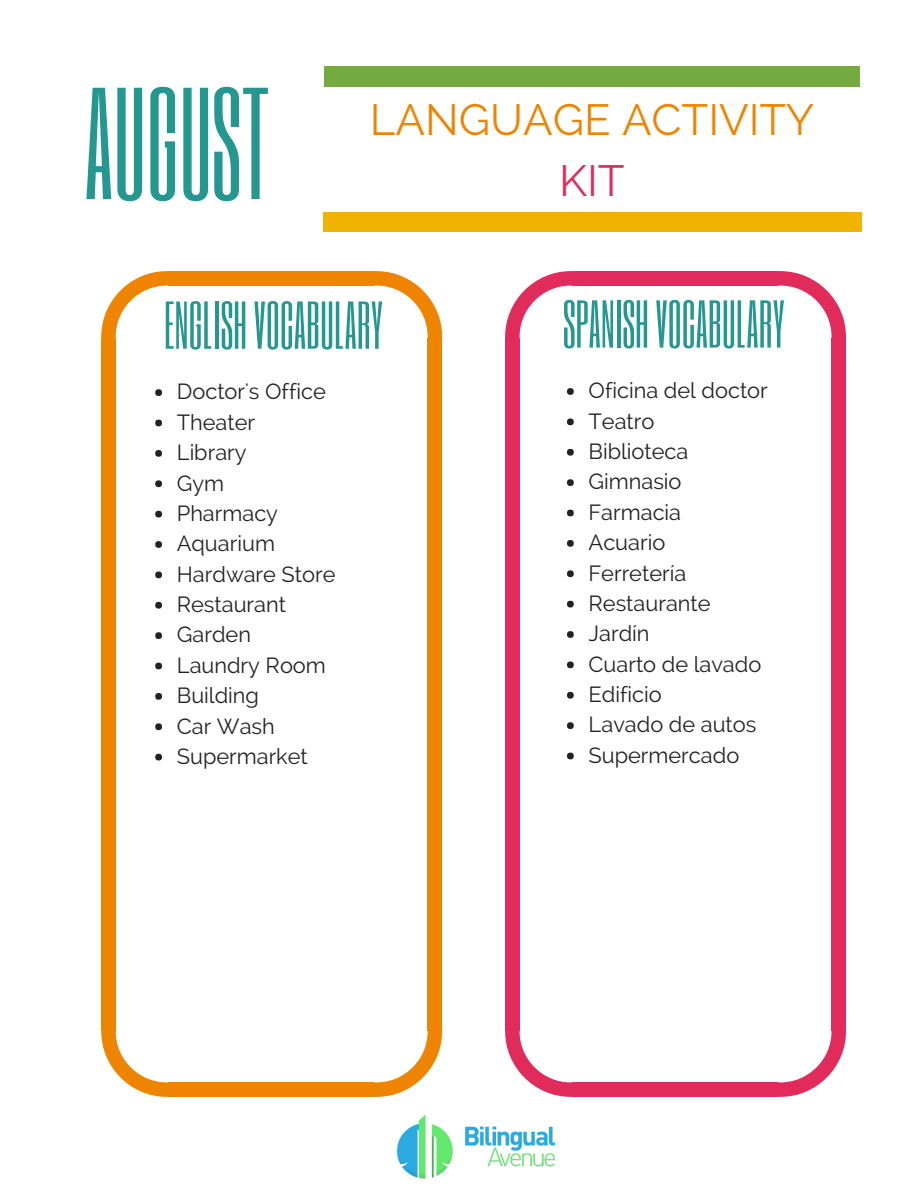
<style>
.page{position:relative;width:918px;height:1188px;background:#fff}
.page>*{position:absolute;margin:0;border:0;box-sizing:border-box;transform-origin:0 0}
.t1{font:132px "Six Caps";color:#259791}
.t2{font:55.95px "Six Caps";color:#259791}
.t3{font:43.65px "Raleway";color:#ef8400}
.t4{font:43.65px "Raleway";color:#e02b5b}
.t5{font:21.75px/30.3px "Raleway";color:#222}
</style>
<div class="page">
<div style="left:324px;top:67px;width:535px;height:20px;background:#74aa40"></div>
<div style="left:323px;top:212px;width:539px;height:20px;background:#efb300"></div>
<svg style="left:101px;top:271px;width:68px;height:68px"></svg>
<svg style="left:374px;top:271px;width:68px;height:70px"></svg>
<div style="left:169px;top:271px;width:205px;height:15px;background:#ef8400"></div>
<div style="left:101px;top:339px;width:15px;height:692px;background:#ef8400"></div>
<div style="left:169px;top:1082px;width:205px;height:15px;background:#ef8400"></div>
<svg style="left:101px;top:1031px;width:68px;height:66px"></svg>
<div style="left:428px;top:339px;width:14px;height:692px;background:#ef8400"></div>
<svg style="left:410px;top:1027px;width:32px;height:43px"></svg>
<svg style="left:505px;top:271px;width:68px;height:68px"></svg>
<svg style="left:778px;top:271px;width:68px;height:70px"></svg>
<div style="left:573px;top:271px;width:205px;height:15px;background:#e02b5b"></div>
<div style="left:505px;top:339px;width:15px;height:692px;background:#e02b5b"></div>
<div style="left:573px;top:1082px;width:205px;height:15px;background:#e02b5b"></div>
<svg style="left:505px;top:1031px;width:33px;height:39px"></svg>
<div style="left:832px;top:339px;width:14px;height:692px;background:#e02b5b"></div>
<svg style="left:778px;top:1027px;width:68px;height:70px"></svg>
<div style="left:155px;top:389px;width:7px;height:7px;background:#222;border-radius:50%"></div>
<div style="left:155px;top:420px;width:7px;height:6px;background:#222;border-radius:50%"></div>
<div style="left:155px;top:450px;width:7px;height:7px;background:#222;border-radius:50%"></div>
<div style="left:155px;top:480px;width:7px;height:7px;background:#222;border-radius:50%"></div>
<div style="left:155px;top:511px;width:7px;height:7px;background:#222;border-radius:50%"></div>
<div style="left:155px;top:541px;width:7px;height:7px;background:#222;border-radius:50%"></div>
<div style="left:155px;top:572px;width:7px;height:6px;background:#222;border-radius:50%"></div>
<div style="left:155px;top:602px;width:7px;height:7px;background:#222;border-radius:50%"></div>
<div style="left:155px;top:632px;width:7px;height:7px;background:#222;border-radius:50%"></div>
<div style="left:155px;top:663px;width:7px;height:6px;background:#222;border-radius:50%"></div>
<div style="left:155px;top:693px;width:7px;height:7px;background:#222;border-radius:50%"></div>
<div style="left:155px;top:723px;width:7px;height:7px;background:#222;border-radius:50%"></div>
<div style="left:155px;top:754px;width:7px;height:6px;background:#222;border-radius:50%"></div>
<div style="left:567px;top:388px;width:7px;height:7px;background:#222;border-radius:50%"></div>
<div style="left:567px;top:418px;width:7px;height:7px;background:#222;border-radius:50%"></div>
<div style="left:567px;top:449px;width:7px;height:7px;background:#222;border-radius:50%"></div>
<div style="left:567px;top:479px;width:7px;height:7px;background:#222;border-radius:50%"></div>
<div style="left:567px;top:510px;width:7px;height:6px;background:#222;border-radius:50%"></div>
<div style="left:567px;top:540px;width:7px;height:7px;background:#222;border-radius:50%"></div>
<div style="left:567px;top:570px;width:7px;height:7px;background:#222;border-radius:50%"></div>
<div style="left:567px;top:601px;width:7px;height:7px;background:#222;border-radius:50%"></div>
<div style="left:567px;top:631px;width:7px;height:7px;background:#222;border-radius:50%"></div>
<div style="left:567px;top:662px;width:7px;height:6px;background:#222;border-radius:50%"></div>
<div style="left:567px;top:692px;width:7px;height:7px;background:#222;border-radius:50%"></div>
<div style="left:567px;top:722px;width:7px;height:7px;background:#222;border-radius:50%"></div>
<div style="left:567px;top:753px;width:7px;height:6px;background:#222;border-radius:50%"></div>
<img style="left:374px;top:1070px;width:199px;height:109px">
<h1 class="t1" style="left:84px;top:53px;width:187px">AUGUST</h1>
<h3 class="t3" style="left:370px;top:94px;width:446px">LANGUAGE ACTIVITY</h3>
<h3 class="t4" style="left:559px;top:155px;width:67px">KIT</h3>
<h2 class="t2" style="left:563px;top:286px;width:223px">SPANISHVOCABULARY</h2>
<h2 class="t2" style="left:164px;top:287px;width:220px">ENGLISHVOCABULARY</h2>
<p class="t5" style="left:177px;top:377px;width:160px">Doctor's Office<br>Theater<br>Library<br>Gym<br>Pharmacy<br>Aquarium<br>Hardware Store<br>Restaurant<br>Garden<br>Laundry Room<br>Building<br>Car Wash<br>Supermarket</p>
<p class="t5" style="left:589px;top:375px;width:181px">Oficina del doctor<br>Teatro<br>Biblioteca<br>Gimnasio<br>Farmacia<br>Acuario<br>Ferretería<br>Restaurante<br>Jardín<br>Cuarto de lavado<br>Edificio<br>Lavado de autos<br>Supermercado</p>
</div>
